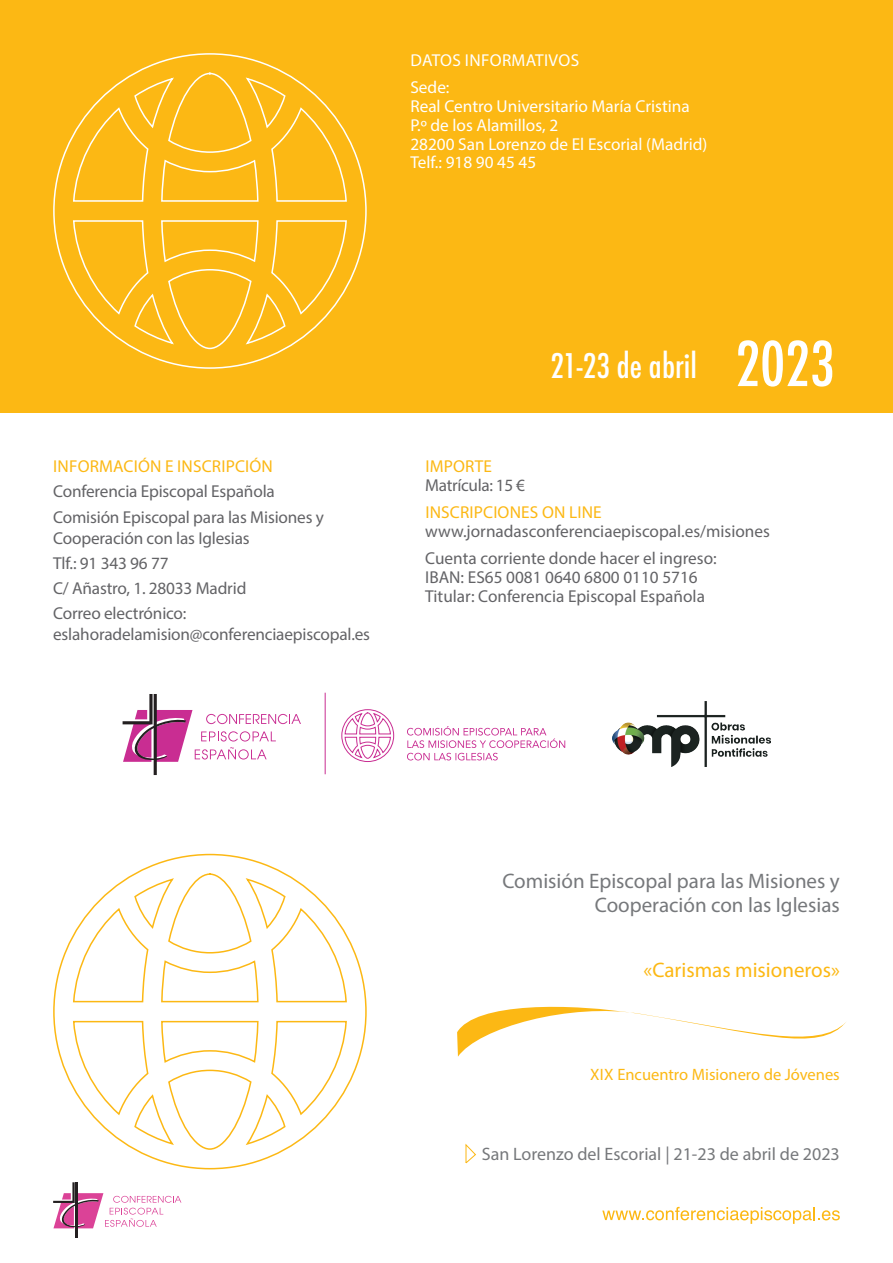
<style>
.page{position:relative;width:893px;height:1263px;background:#fff}
.page>*{position:absolute;margin:0;border:0;box-sizing:border-box;transform-origin:0 0}
.t1{font:500 condensed 33px "Futura";color:#fff}
.t2{font:21px/24px "Myriad Pro";color:#76787b;text-align:right}
.t3{font:21px "Myriad Pro";color:#fcb814}
.t4{font:18px "Myriad Pro";color:#76787b}
.t5{font:17.25px/25.2px "Myriad Pro";letter-spacing:-.01em;color:#636366}
.t6{font:17.25px/18.8px "Myriad Pro";color:#fff}
.t7{font:17.25px "Myriad Pro";letter-spacing:.01em;color:#fcb814}
.t8{font:17.25px/27.3px "Myriad Pro";letter-spacing:.02em;color:#fff}
.t9{font:16.5px "Myriad Pro";color:#fcb814}
.s1{font-size:60px}
</style>
<div class="page">
<div style="left:0;top:0;width:893px;height:412px;background:#fcb814"></div>
<svg style="left:602px;top:1207px;width:238px;height:17px"></svg>
<svg style="left:465px;top:1143px;width:11px;height:21px"></svg>
<hr style="left:75px;top:1182px;width:3px;height:55px;background:#231f20">
<svg style="left:53px;top:1182px;width:128px;height:46px"></svg>
<svg style="left:457px;top:1006px;width:389px;height:51px"></svg>
<svg style="left:53px;top:853px;width:314px;height:317px"></svg>
<svg style="left:53px;top:53px;width:314px;height:316px"></svg>
<svg style="left:341px;top:709px;width:54px;height:53px"></svg>
<hr style="left:154px;top:694px;width:3px;height:81px;background:#231f20">
<svg style="left:123px;top:694px;width:178px;height:68px"></svg>
<hr style="left:325px;top:693px;width:1px;height:81px;background:#c92d92">
<svg style="left:407px;top:726px;width:158px;height:34px"></svg>
<img style="left:613px;top:701px;width:157px;height:66px">
<p class="t8" style="left:410px;top:46px;width:170px">DATOS INFORMATIVOS<br>Sede:</p>
<p class="t6" style="left:410px;top:97px;width:299px">Real Centro Universitario María Cristina<br>P.º de los Alamillos, 2<br>28200 San Lorenzo de El Escorial (Madrid)<br>Telf.: 918 90 45 45</p>
<p class="t7" style="left:53px;top:456px;width:221px">INFORMACIÓN E INSCRIPCIÓN</p>
<p class="t5" style="left:53px;top:479px;width:272px">Conferencia Episcopal Española<br>Comisión Episcopal para las Misiones y</p>
<p class="t5" style="left:53px;top:525px;width:198px">Cooperación con las Iglesias<br>Tlf.: 91 343 96 77<br>C/ Añastro, 1. 28033 Madrid<br>Correo electrónico:</p>
<p class="t5" style="left:53px;top:622px;width:318px">eslahoradelamision@conferenciaepiscopal.es</p>
<h1 class="t1" style="left:551px;top:344px;width:286px">21-23 de abril <span class="s1">2023</span></h1>
<p class="t7" style="left:425px;top:456px;width:68px">IMPORTE</p>
<p class="t5" style="left:425px;top:472px;width:101px">Matrícula: 15 €</p>
<p class="t7" style="left:425px;top:502px;width:178px">INSCRIPCIONES ON LINE</p>
<p class="t5" style="left:425px;top:517px;width:346px;line-height:27.3px">www.jornadasconferenciaepiscopal.es/misiones<br>Cuenta corriente donde hacer el ingreso:</p>
<p class="t5" style="left:425px;top:567px;width:281px;line-height:18.8px">IBAN: ES65 0081 0640 6800 0110 5716<br>Titular: Conferencia Episcopal Española</p>
<p class="t2" style="left:502px;top:868px;width:339px">Comisión Episcopal para las Misiones y<br>Cooperación con las Iglesias</p>
<p class="t3" style="left:644px;top:957px;width:198px">«Carismas misioneros»</p>
<p class="t9" style="left:590px;top:1064px;width:251px">XIX Encuentro Misionero de Jóvenes</p>
<p class="t4" style="left:482px;top:1143px;width:359px">San Lorenzo del Escorial | 21-23 de abril de 2023</p>
</div>
